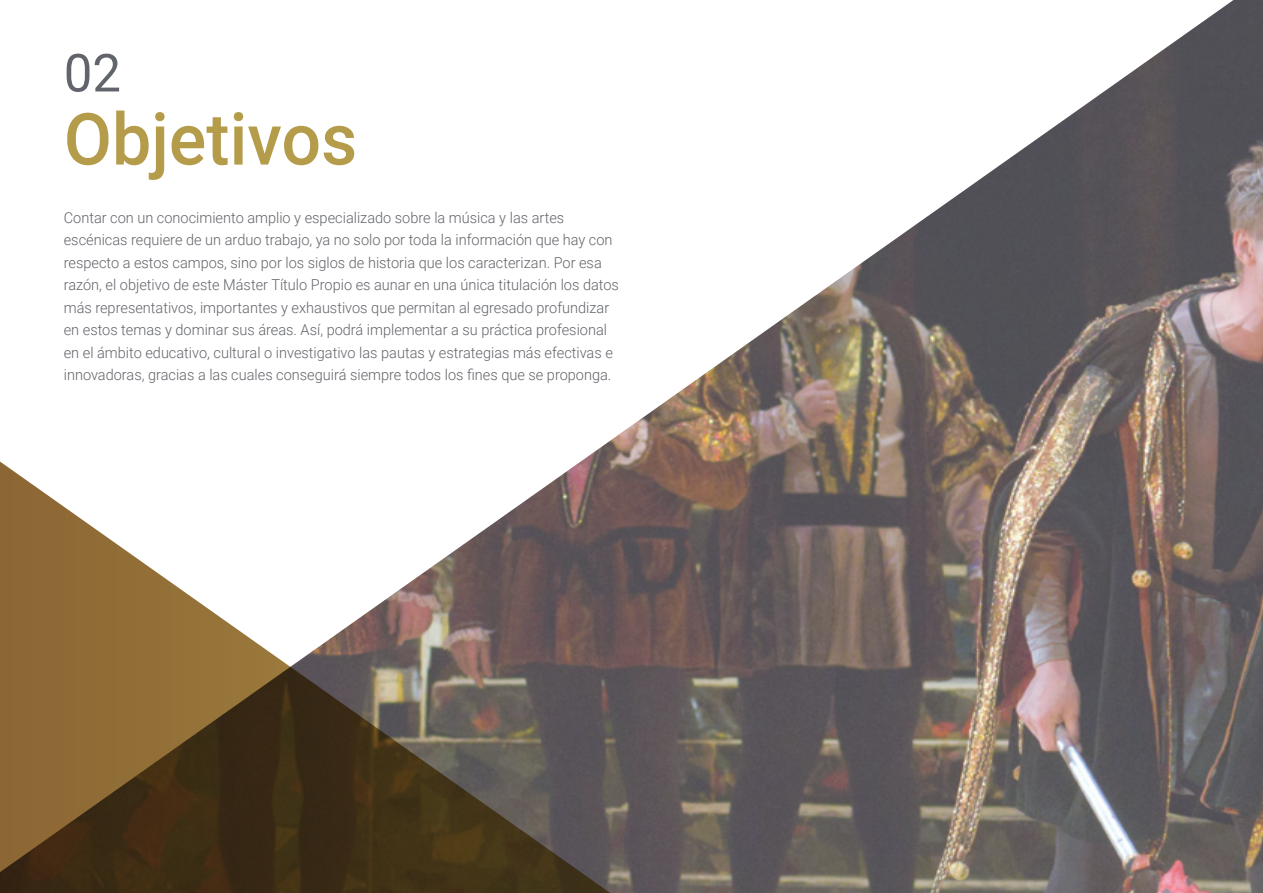
<style>
.page{position:relative;width:1263px;height:893px;background:#fff}
.page>*{position:absolute;margin:0;border:0;box-sizing:border-box;transform-origin:0 0}
.t1{font:500 72px "Roboto";color:#b49c4b}
.t2{font:52.5px "Roboto";color:#61646a}
.t3{font:300 15px/22.5px "Roboto";color:#61646a}
</style>
<div class="page">
<img style="left:603px;top:0;width:660px;height:893px">
<svg style="left:0;top:446px;width:640px;height:447px"></svg>
<h2 class="t2" style="left:64px;top:36px;width:59px">02</h2>
<h1 class="t1" style="left:64px;top:89px;width:295px">Objetivos</h1>
<p class="t3" style="left:64px;top:205px;width:557px">Contar con un conocimiento amplio y especializado sobre la música y las artes escénicas requiere de un arduo trabajo, ya no solo por toda la información que hay con respecto a estos campos, sino por los siglos de historia que los caracterizan. Por esa razón, el objetivo de este Máster Título Propio es aunar en una única titulación los datos más representativos, importantes y exhaustivos que permitan al egresado profundizar en estos temas y dominar sus áreas. Así, podrá implementar a su práctica profesional en el ámbito educativo, cultural o investigativo las pautas y estrategias más efectivas e innovadoras, gracias a las cuales conseguirá siempre todos los fines que se proponga.</p>
</div>
